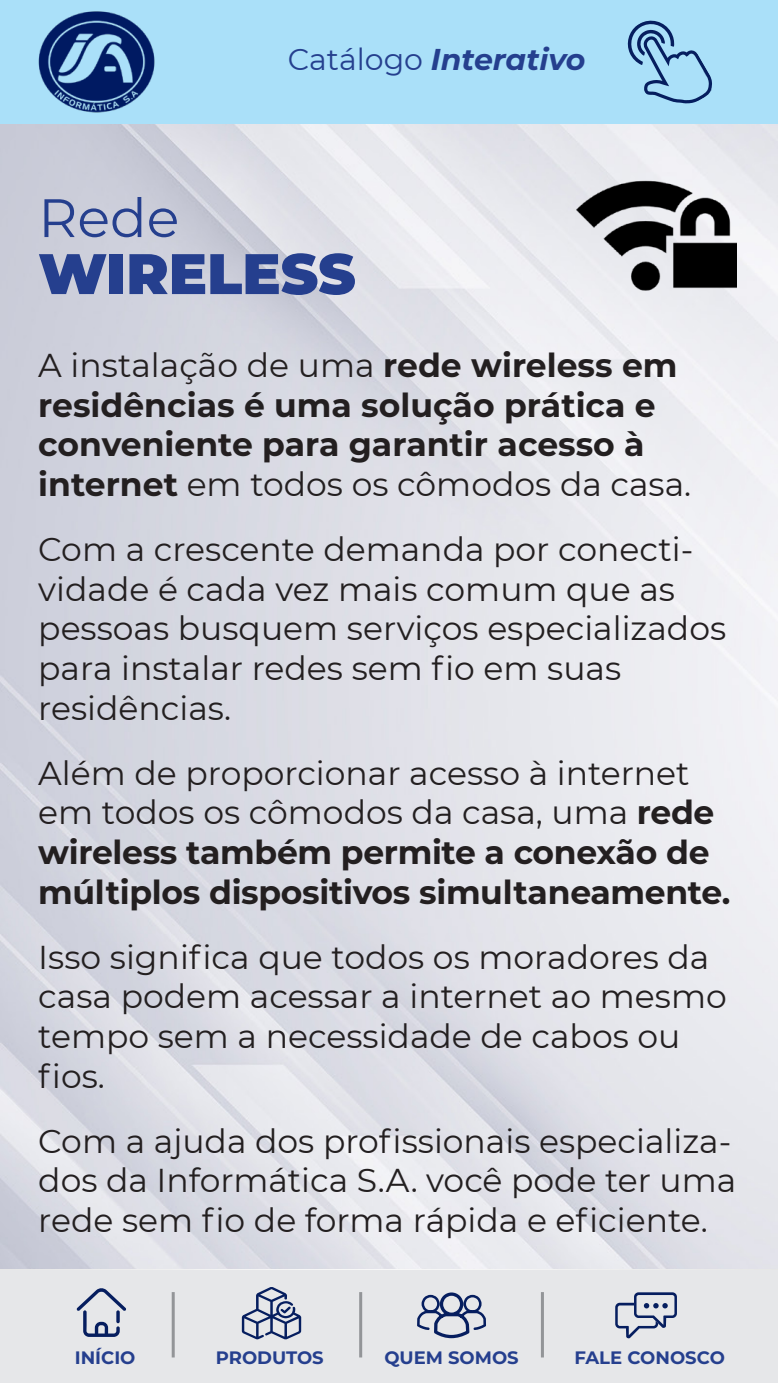
<style>
.page{position:relative;width:778px;height:1383px;background:#fff}
.page>*{position:absolute;margin:0;border:0;box-sizing:border-box;transform-origin:0 0}
.t1{font:900 57px "Montserrat";color:#253f8e}
.t2{font:54px "Montserrat";color:#253f8e}
.t3{font:33px/39.6px "Montserrat";color:#231f20}
.t4{font:700 33px/39.6px "Montserrat";letter-spacing:-.01em;color:#231f20}
.t5{font:italic 700 30px "Montserrat";color:#253f8e}
.t6{font:700 18px "Montserrat";color:#253f8e}
.s1{font-weight:400;font-style:normal}
.s2{font-weight:400}
</style>
<div class="page">
<img style="left:0;top:124px;width:777px;height:1145px">
<div style="left:0;top:0;width:777px;height:124px;background:#aae0f9"></div>
<svg style="left:627px;top:20px;width:84px;height:83px"></svg>
<img style="left:38px;top:11px;width:117px;height:102px">
<div style="left:0;top:1270px;width:777px;height:113px;background:#e6e7e9"></div>
<svg style="left:77px;top:1288px;width:49px;height:49px"></svg>
<svg style="left:242px;top:1287px;width:59px;height:52px"></svg>
<svg style="left:417px;top:1292px;width:69px;height:46px"></svg>
<hr style="left:172px;top:1292px;width:3px;height:65px;background:#939598">
<hr style="left:359px;top:1292px;width:3px;height:65px;background:#939598">
<hr style="left:540px;top:1292px;width:3px;height:65px;background:#939598">
<svg style="left:615px;top:1292px;width:61px;height:46px"></svg>
<img style="left:576px;top:156px;width:160px;height:159px">
<p class="t5" style="left:288px;top:37px;width:299px"><span class="s1">Catálogo</span> Interativo</p>
<h2 class="t2" style="left:38px;top:181px;width:142px">Rede</h2>
<h1 class="t1" style="left:38px;top:231px;width:319px">WIRELESS</h1>
<p class="t4" style="left:38px;top:344px;width:654px"><span class="s2">A instalação de uma</span> rede wireless em residências é uma solução prática e conveniente para garantir acesso à internet <span class="s2">em todos os cômodos da casa.</span></p>
<p class="t3" style="left:38px;top:528px;width:689px">Com a crescente demanda por conecti&shy;vidade é cada vez mais comum que as pessoas busquem serviços especializados para instalar redes sem fio em suas residências.</p>
<p class="t4" style="left:38px;top:751px;width:693px"><span class="s2">Além de proporcionar acesso à internet em todos os cômodos da casa, uma</span> rede wireless também permite a conexão de múltiplos dispositivos simultaneamente.</p>
<p class="t3" style="left:38px;top:936px;width:689px">Isso significa que todos os moradores da casa podem acessar a internet ao mesmo tempo sem a necessidade de cabos ou fios.</p>
<p class="t3" style="left:38px;top:1120px;width:699px">Com a ajuda dos profissionais especializa&shy;dos da Informática S.A. você pode ter uma rede sem fio de forma rápida e eficiente.</p>
<p class="t6" style="left:75px;top:1344px;width:62px">INÍCIO</p>
<p class="t6" style="left:216px;top:1344px;width:109px">PRODUTOS</p>
<p class="t6" style="left:384px;top:1344px;width:136px">QUEM SOMOS</p>
<p class="t6" style="left:574px;top:1344px;width:152px">FALE CONOSCO</p>
</div>
